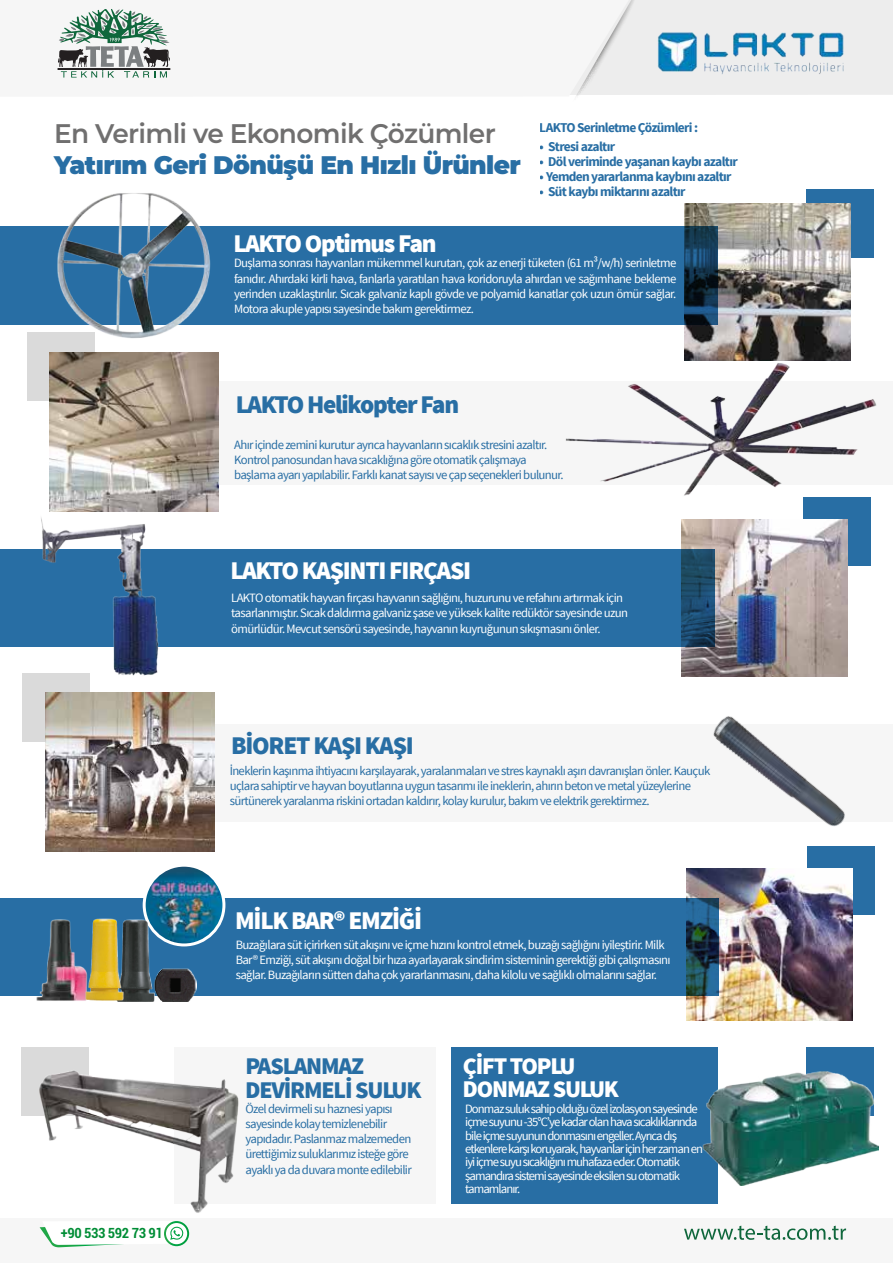
<style>
.page{position:relative;width:893px;height:1263px;background:#fff}
.page>*{position:absolute;margin:0;border:0;box-sizing:border-box;transform-origin:0 0}
.t1{font:600 26.85px "Montserrat";letter-spacing:-.025em;color:#706f6f}
.t2{font:900 25.35px "Source Sans Pro";letter-spacing:-.05em;color:#fff}
.t3{font:900 25.35px "Source Sans Pro";letter-spacing:-.05em;color:#286ea4}
.t4{font:900 25.35px "Montserrat";letter-spacing:-.025em;color:#286ea4}
.t5{font:900 23.85px/23.9px "Source Sans Pro";letter-spacing:-.05em;color:#286ea4}
.t6{font:900 23.85px/22.4px "Source Sans Pro";letter-spacing:-.05em;color:#fff}
.t7{font:700 condensed 13.95px "Roboto";letter-spacing:-.025em;color:#008d36}
.t8{font:700 13.5px "Source Sans Pro";letter-spacing:-.05em;color:#286ea4}
.t9{font:12.75px/15.3px "Source Sans Pro";letter-spacing:-.05em;color:#fff}
.t10{font:12.75px/15.3px "Source Sans Pro";letter-spacing:-.05em;color:#286ea4}
.t11{font:12.75px/13.5px "Source Sans Pro";letter-spacing:-.075em;color:#fff}
</style>
<div class="page">
<div style="left:807px;top:846px;width:68px;height:69px;background:#286ea4"></div>
<img style="left:686px;top:869px;width:166px;height:152px">
<div style="left:0;top:899px;width:719px;height:97px;background:#286ea4"></div>
<img style="left:144px;top:865px;width:80px;height:80px;border-radius:40px">
<div style="left:143px;top:864px;width:82px;height:82px;border:3px solid #fff;border-radius:50%"></div>
<div style="left:27px;top:332px;width:67px;height:69px;background:#dadada"></div>
<div style="left:23px;top:673px;width:67px;height:69px;background:#dadada"></div>
<div style="left:21px;top:1047px;width:68px;height:68px;background:#dadada"></div>
<div style="left:803px;top:497px;width:67px;height:68px;background:#286ea4"></div>
<div style="left:806px;top:189px;width:67px;height:69px;background:#286ea4"></div>
<div style="left:178px;top:382px;width:715px;height:103px;background:#f6f6f6"></div>
<img style="left:685px;top:204px;width:166px;height:156px">
<img style="left:50px;top:352px;width:169px;height:160px">
<div style="left:534px;top:0;width:359px;height:95px;background:#ededed"></div>
<svg style="left:576px;top:0;width:58px;height:96px"></svg>
<div style="left:0;top:1219px;width:893px;height:44px;background:#f6f6f6"></div>
<img style="left:657px;top:32px;width:187px;height:42px">
<svg style="left:58px;top:9px;width:113px;height:69px"></svg>
<svg style="left:45px;top:1236px;width:140px;height:11px"></svg>
<svg style="left:684px;top:1226px;width:162px;height:14px"></svg>
<div style="left:0;top:226px;width:718px;height:99px;background:#286ea4"></div>
<img style="left:57px;top:193px;width:154px;height:150px">
<img style="left:682px;top:519px;width:166px;height:157px">
<div style="left:0;top:549px;width:715px;height:97px;background:#286ea4"></div>
<div style="left:806px;top:1047px;width:67px;height:68px;background:#286ea4"></div>
<div style="left:452px;top:1047px;width:266px;height:157px;background:#286ea4"></div>
<img style="left:565px;top:360px;width:312px;height:141px">
<div style="left:174px;top:724px;width:719px;height:97px;background:#f6f6f6"></div>
<img style="left:45px;top:692px;width:169px;height:160px">
<div style="left:174px;top:1047px;width:261px;height:157px;background:#f6f6f6"></div>
<img style="left:713px;top:716px;width:132px;height:111px">
<img style="left:35px;top:1070px;width:204px;height:166px">
<img style="left:702px;top:1072px;width:177px;height:113px">
<img style="left:18px;top:510px;width:162px;height:166px">
<img style="left:125px;top:918px;width:71px;height:83px">
<img style="left:36px;top:919px;width:49px;height:82px">
<img style="left:85px;top:918px;width:40px;height:83px">
<h1 class="t1" style="left:54px;top:115px;width:443px">En Verimli ve Ekonomik Çözümler</h1>
<h2 class="t4" style="left:54px;top:146px;width:468px">Yatırım Geri Dönüşü En Hızlı Ürünler</h2>
<p class="t8" style="left:540px;top:119px;width:160px">LAKTO Serinletme Çözümleri :</p>
<p class="t8" style="left:540px;top:138px;width:77px">• Stresi azaltır</p>
<p class="t8" style="left:540px;top:153px;width:199px">• Döl veriminde yaşanan kaybı azaltır</p>
<p class="t8" style="left:540px;top:168px;width:193px">• Yemden yararlanma kaybını azaltır</p>
<p class="t8" style="left:540px;top:183px;width:147px">• Süt kaybı miktarını azaltır</p>
<h2 class="t2" style="left:234px;top:227px;width:205px">LAKTO Optimus Fan</h2>
<p class="t9" style="left:234px;top:256px;width:444px;text-align:justify">Duşlama sonrası hayvanları mükemmel kurutan, çok az enerji tüketen (61 m³/w/h) serinletme fanıdır. Ahırdaki kirli hava, fanlarla yaratılan hava koridoruyla ahırdan ve sağımhane bekleme yerinden uzaklaştırılır. Sıcak galvaniz kaplı gövde ve polyamid kanatlar çok uzun ömür sağlar.<br>Motora akuple yapısı sayesinde bakım gerektirmez.</p>
<h2 class="t3" style="left:236px;top:388px;width:225px">LAKTO Helikopter Fan</h2>
<p class="t10" style="left:234px;top:437px;width:331px">Ahır içinde zemini kurutur ayrıca hayvanların sıcaklık stresini azaltır.<br>Kontrol panosundan hava sıcaklığına göre otomatik çalışmaya başlama ayarı yapılabilir. Farklı kanat sayısı ve çap seçenekleri bulunur.</p>
<h2 class="t2" style="left:231px;top:554px;width:242px">LAKTO KAŞINTI FIRÇASI</h2>
<p class="t9" style="left:231px;top:590px;width:398px">LAKTO otomatik hayvan fırçası hayvanın sağlığını, huzurunu ve refahını artırmak için tasarlanmıştır. Sıcak daldırma galvaniz şase ve yüksek kalite redüktör sayesinde uzun ömürlüdür. Mevcut sensörü sayesinde, hayvanın kuyruğunun sıkışmasını önler.</p>
<h2 class="t3" style="left:231px;top:729px;width:184px">BİORET KAŞI KAŞI</h2>
<p class="t10" style="left:230px;top:763px;width:482px">İneklerin kaşınma ihtiyacını karşılayarak, yaralanmaları ve stres kaynaklı aşırı davranışları önler. Kauçuk uçlara sahiptir ve hayvan boyutlarına uygun tasarımı ile ineklerin, ahırın beton ve metal yüzeylerine sürtünerek yaralanma riskini ortadan kaldırır, kolay kurulur, bakım ve elektrik gerektirmez.</p>
<h2 class="t2" style="left:235px;top:904px;width:189px">MİLK BAR® EMZİĞİ</h2>
<p class="t9" style="left:236px;top:937px;width:436px">Buzağılara süt içirirken süt akışını ve içme hızını kontrol etmek, buzağı sağlığını iyileştirir. Milk<br>Bar® Emziği, süt akışını doğal bir hıza ayarlayarak sindirim sisteminin gerektiği gibi çalışmasını sağlar. Buzağıların sütten daha çok yararlanmasını, daha kilolu ve sağlıklı olmalarını sağlar.</p>
<p class="t7" style="left:61px;top:1223px;width:103px">+90 533 592 73 91</p>
<h3 class="t5" style="left:245px;top:1055px;width:177px">PASLANMAZ<br>DEVİRMELİ SULUK</h3>
<p class="t10" style="left:245px;top:1101px;width:168px">Özel devirmeli su haznesi yapısı sayesinde kolay temizlenebilir yapıdadır. Paslanmaz malzemeden ürettiğimiz suluklarımız isteğe göre ayaklı ya da duvara monte edilebilir</p>
<h3 class="t6" style="left:463px;top:1056px;width:157px">ÇİFT TOPLU<br>DONMAZ SULUK</h3>
<p class="t11" style="left:465px;top:1102px;width:239px">Donmaz suluk sahip olduğu özel izolasyon sayesinde içme suyunu -35°C’ye kadar olan hava sıcaklıklarında bile içme suyunun donmasını engeller. Ayrıca dış etkenlere karşı koruyarak, hayvanlar için her zaman en iyi içme suyu sıcaklığını muhafaza eder. Otomatik şamandıra sistemi sayesinde eksilen su otomatik tamamlanır.</p>
</div>
